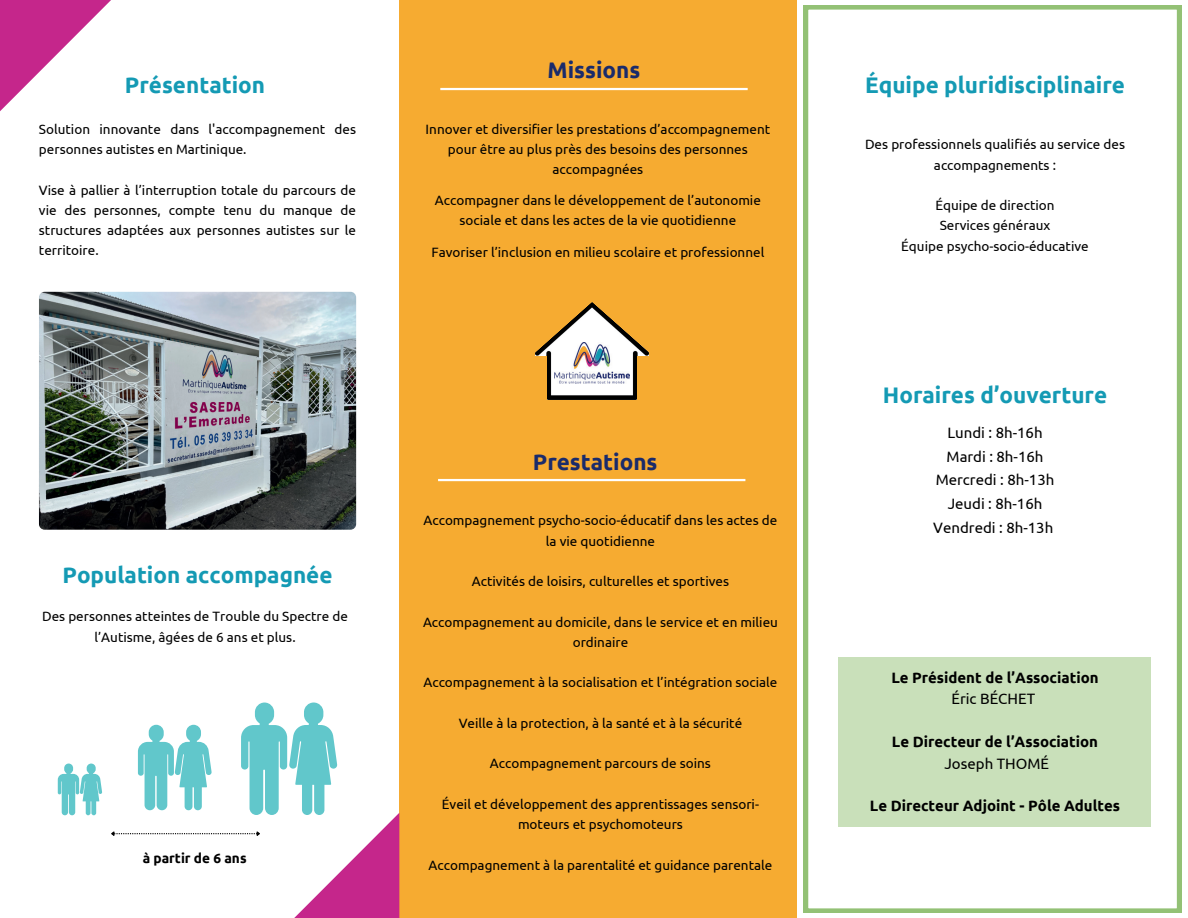
<style>
.page{position:relative;width:1188px;height:918px;background:#fff}
.page>*{position:absolute;margin:0;border:0;box-sizing:border-box;transform-origin:0 0}
.t1{font:700 22.5px "Ubuntu";color:#149ab4}
.t2{font:700 22.5px "Ubuntu";color:#1a2b6b}
.t3{font:15px/23.7px "Ubuntu";color:#000;text-align:center}
.t4{font:700 15px "Ubuntu";color:#000}
.t5{font:700 13.65px "Ubuntu";color:#000}
.t6{font:13.5px/20.2px "Ubuntu";color:#000;text-align:center}
</style>
<div class="page">
<svg style="left:804px;top:5px;width:377px;height:908px"></svg>
<div style="left:399px;top:0;width:397px;height:918px;background:#f6ab31"></div>
<svg style="left:0;top:0;width:111px;height:111px"></svg>
<hr style="left:440px;top:88px;width:308px;height:2px;background:#fff">
<hr style="left:438px;top:479px;width:307px;height:2px;background:#fff">
<svg style="left:58px;top:764px;width:44px;height:51px"></svg>
<svg style="left:111px;top:703px;width:288px;height:215px"></svg>
<img style="left:39px;top:292px;width:317px;height:237px;border-radius:6px">
<div style="left:839px;top:657px;width:312px;height:170px;background:#c9e0ba"></div>
<img style="left:547px;top:363px;width:90px;height:24px">
<img style="left:554px;top:363px;width:76px;height:21px">
<svg style="left:535px;top:302px;width:114px;height:61px"></svg>
<img style="left:547px;top:387px;width:90px;height:12px">
<div style="left:518px;top:356px;width:29px;height:66px;background:#f6ab31"></div>
<div style="left:637px;top:356px;width:28px;height:66px;background:#f6ab31"></div>
<h1 class="t1" style="left:125px;top:71px;width:142px">Présentation</h1>
<p class="t6" style="left:39px;top:119px;width:319px;text-align:left">Solution innovante dans l'accompagnement des personnes autistes en Martinique.</p>
<p class="t6" style="left:39px;top:179px;width:319px;text-align:justify">Vise à pallier à l’interruption totale du parcours de vie des personnes, compte tenu du manque de structures adaptées aux personnes autistes sur le territoire.</p>
<h1 class="t2" style="left:548px;top:56px;width:94px">Missions</h1>
<p class="t6" style="left:426px;top:119px;width:346px">Innover et diversifier les prestations d’accompagnement pour être au plus près des besoins des personnes accompagnées</p>
<p class="t6" style="left:435px;top:190px;width:328px">Accompagner dans le développement de l’autonomie sociale et dans les actes de la vie quotidienne</p>
<p class="t6" style="left:432px;top:241px;width:334px">Favoriser l’inclusion en milieu scolaire et professionnel</p>
<h1 class="t1" style="left:63px;top:561px;width:272px">Population accompagnée</h1>
<p class="t6" style="left:42px;top:606px;width:307px">Des personnes atteintes de Trouble du Spectre de l’Autisme, âgées de 6 ans et plus.</p>
<p class="t5" style="left:143px;top:850px;width:105px">à partir de 6 ans</p>
<h1 class="t2" style="left:533px;top:448px;width:126px">Prestations</h1>
<p class="t6" style="left:424px;top:510px;width:355px">Accompagnement psycho-socio-éducatif dans les actes de la vie quotidienne</p>
<p class="t6" style="left:472px;top:571px;width:259px">Activités de loisirs, culturelles et sportives</p>
<p class="t6" style="left:423px;top:611px;width:356px">Accompagnement au domicile, dans le service et en milieu ordinaire</p>
<p class="t6" style="left:423px;top:672px;width:356px">Accompagnement à la socialisation et l’intégration sociale</p>
<p class="t6" style="left:459px;top:712px;width:285px">Veille à la protection, à la santé et à la sécurité</p>
<p class="t6" style="left:490px;top:753px;width:223px">Accompagnement parcours de soins</p>
<p class="t6" style="left:442px;top:793px;width:319px">Éveil et développement des apprentissages sensori&shy;moteurs et psychomoteurs</p>
<p class="t6" style="left:429px;top:854px;width:345px">Accompagnement à la parentalité et guidance parentale</p>
<h1 class="t1" style="left:865px;top:71px;width:261px">Équipe pluridisciplinaire</h1>
<p class="t6" style="left:865px;top:134px;width:261px">Des professionnels qualifiés au service des accompagnements :</p>
<p class="t6" style="left:901px;top:195px;width:189px">Équipe de direction<br>Services généraux<br>Équipe psycho-socio-éducative</p>
<h1 class="t1" style="left:883px;top:381px;width:226px">Horaires d’ouverture</h1>
<p class="t3" style="left:933px;top:420px;width:123px">Lundi : 8h-16h<br>Mardi : 8h-16h<br>Mercredi : 8h-13h<br>Jeudi : 8h-16h<br>Vendredi : 8h-13h</p>
<p class="t4" style="left:891px;top:669px;width:209px">Le Président de l’Association</p>
<p class="t3" style="left:951px;top:687px;width:85px">Éric BÉCHET</p>
<p class="t4" style="left:892px;top:733px;width:208px">Le Directeur de l’Association</p>
<p class="t3" style="left:944px;top:751px;width:106px">Joseph THOMÉ</p>
<p class="t4" style="left:870px;top:797px;width:252px">Le Directeur Adjoint - Pôle Adultes</p>
</div>
